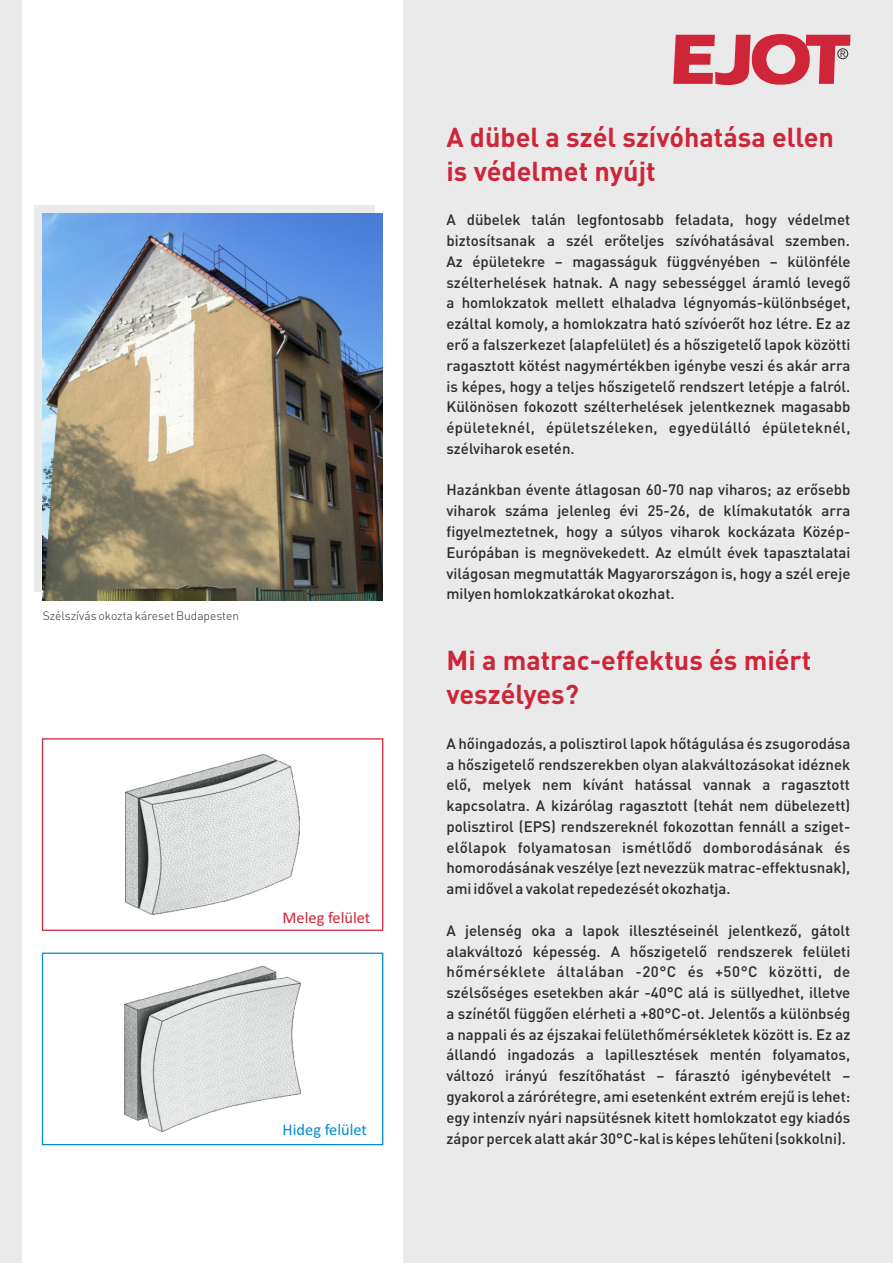
<style>
.page{position:relative;width:893px;height:1263px;background:#fff}
.page>*{position:absolute;margin:0;border:0;box-sizing:border-box;transform-origin:0 0}
.t1{font:700 27px/34px "DINCE";color:#ce2539}
.t2{font:16.35px "Calibri";color:#ce2539}
.t3{font:16.35px "Calibri";color:#008dd2}
.t4{font:500 15px/20.7px "DINCE";color:#2b2a29;text-align:justify}
.t5{font:300 12px "DINCE";color:#2b2a29}
.t6{font:9px "Arial";color:#2b2a29;scale:.86 1}
</style>
<div class="page">
<div style="left:34px;top:205px;width:340px;height:387px;background:#ebeaea"></div>
<div style="left:404px;top:0;width:489px;height:1263px;background:#ebeaea"></div>
<div style="left:42px;top:738px;width:341px;height:193px;border:1px solid #ce2539"></div>
<div style="left:42px;top:953px;width:341px;height:192px;border:1px solid #008dd2"></div>
<div style="left:0;top:0;width:21px;height:1263px;background:#ebeaea"></div>
<img style="left:43px;top:213px;width:340px;height:387px">
<img style="left:125px;top:754px;width:175px;height:161px">
<img style="left:124px;top:966px;width:177px;height:165px">
<svg style="left:673px;top:34px;width:177px;height:51px"></svg>
<div style="left:837px;top:48px;width:11px;height:11px;border:1px solid #2b2a29;border-radius:50%"></div>
<p class="t5" style="left:43px;top:610px;width:198px">Szélszívás okozta káreset Budapesten</p>
<p class="t2" style="left:283px;top:910px;width:89px">Meleg felület</p>
<p class="t3" style="left:283px;top:1122px;width:86px">Hideg felület</p>
<p class="t6" style="left:840px;top:50px;width:8px">R</p>
<h1 class="t1" style="left:446px;top:122px;width:389px">A dübel a szél szívóhatása ellen is védelmet nyújt</h1>
<p class="t4" style="left:446px;top:211px;width:405px">A dübelek talán legfontosabb feladata, hogy védelmet biztosítsanak a szél erőteljes szívóhatásával szemben.<br>Az épületekre – magasságuk függvényében – különféle szélterhelések hatnak. A nagy sebességgel áramló levegő a homlokzatok mellett elhaladva légnyomás-különbséget, ezáltal komoly, a homlokzatra ható szívóerőt hoz létre. Ez az erő a falszerkezet (alapfelület) és a hőszigetelő lapok közötti ragasztott kötést nagymértékben igénybe veszi és akár arra is képes, hogy a teljes hőszigetelő rendszert letépje a falról.<br>Különösen fokozott szélterhelések jelentkeznek magasabb épületeknél, épületszéleken, egyedülálló épületeknél, szélviharok esetén.</p>
<p class="t4" style="left:446px;top:481px;width:406px">Hazánkban évente átlagosan 60-70 nap viharos; az erősebb viharok száma jelenleg évi 25-26, de klímakutatók arra figyelmeztetnek, hogy a súlyos viharok kockázata Közép-Európában is megnövekedett. Az elmúlt évek tapasztalatai világosan megmutatták Magyarországon is, hogy a szél ereje milyen homlokzatkárokat okozhat.</p>
<h1 class="t1" style="left:446px;top:645px;width:366px">Mi a matrac-effektus és miért veszélyes?</h1>
<p class="t4" style="left:446px;top:734px;width:405px">A hőingadozás, a polisztirol lapok hőtágulása és zsugorodása a hőszigetelő rendszerekben olyan alakváltozásokat idéznek elő, melyek nem kívánt hatással vannak a ragasztott kapcsolatra. A kizárólag ragasztott (tehát nem dübelezett) polisztirol (EPS) rendszereknél fokozottan fennáll a sziget&shy;előlapok folyamatosan ismétlődő domborodásának és homorodásának veszélye (ezt nevezzük matrac-effektusnak), ami idővel a vakolat repedezését okozhatja.</p>
<p class="t4" style="left:446px;top:921px;width:406px">A jelenség oka a lapok illesztéseinél jelentkező, gátolt alakváltozó képesség. A hőszigetelő rendszerek felületi hőmérséklete általában -20°C és +50°C közötti, de szélsőséges esetekben akár -40°C alá is süllyedhet, illetve a színétől függően elérheti a +80°C-ot. Jelentős a különbség a nappali és az éjszakai felülethőmérsékletek között is. Ez az állandó ingadozás a lapillesztések mentén folyamatos, változó irányú feszítőhatást – fárasztó igénybevételt – gyakorol a zárórétegre, ami esetenként extrém erejű is lehet: egy intenzív nyári napsütésnek kitett homlokzatot egy kiadós zápor percek alatt akár 30°C-kal is képes lehűteni (sokkolni).</p>
</div>
